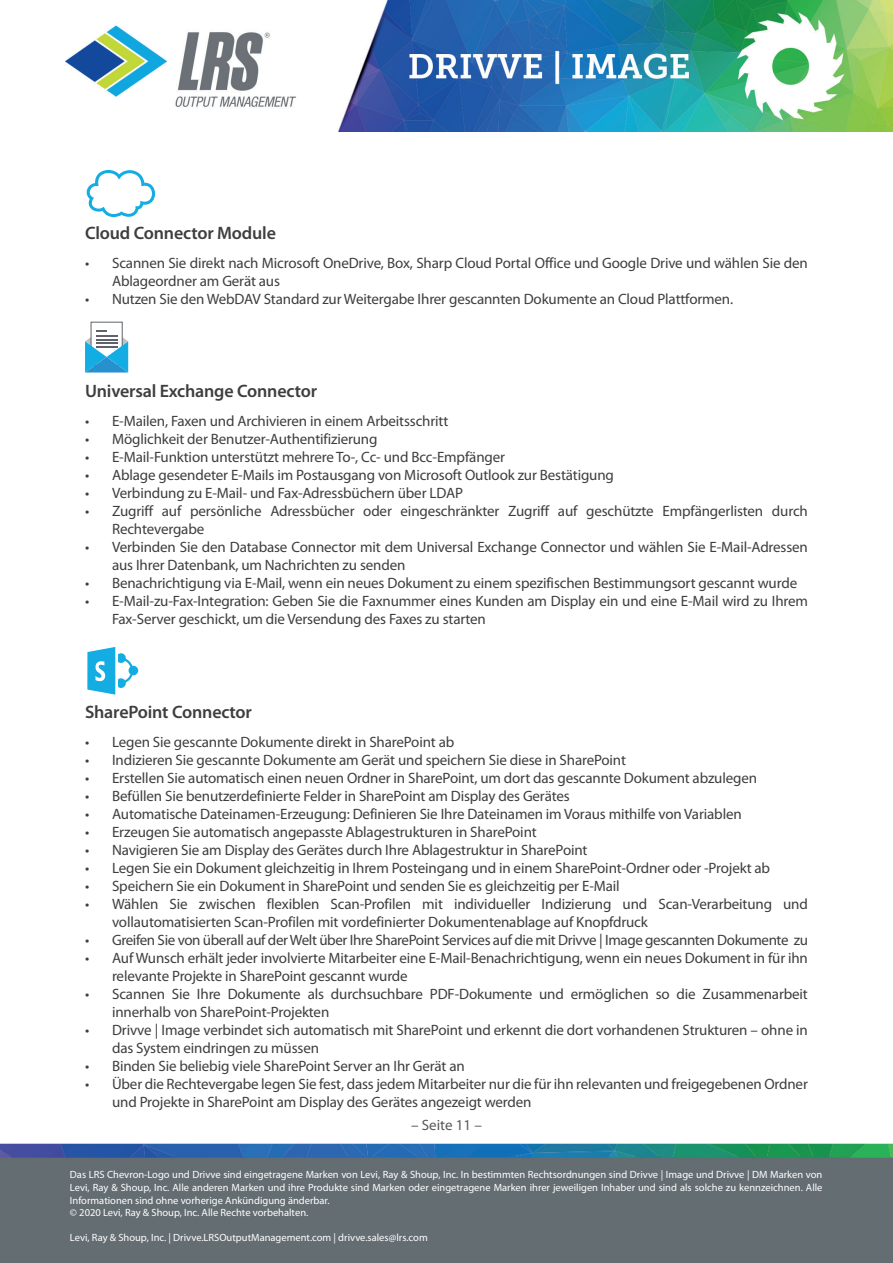
<style>
.page{position:relative;width:893px;height:1263px;background:#fff}
.page>*{position:absolute;margin:0;border:0;box-sizing:border-box;transform-origin:0 0}
.t1{font:600 18px "Myriad Pro";letter-spacing:-.01em;color:#3e3e3f}
.t2{font:15px/18px "Myriad Pro";letter-spacing:-.01em;color:#3e3e3f}
.t3{font:15px "Myriad Pro";color:#57585a}
.t4{font:10.5px/12.6px "Myriad Pro";color:#fff}
</style>
<div class="page">
<img style="left:65px;top:1px;width:828px;height:130px">
<img style="left:0;top:1143px;width:893px;height:120px">
<svg style="left:87px;top:647px;width:51px;height:48px"></svg>
<svg style="left:85px;top:322px;width:43px;height:50px"></svg>
<svg style="left:86px;top:170px;width:69px;height:47px"></svg>
<p class="t1" style="left:85px;top:223px;width:192px">Cloud Connector Module</p>
<p class="t2" style="left:112px;top:254px;width:697px;text-indent:-27px">• Scannen Sie direkt nach Microsoft OneDrive, Box, Sharp Cloud Portal Office und Google Drive und wählen Sie den<br>Ablageordner am Gerät aus</p>
<p class="t2" style="left:85px;top:290px;width:650px">• Nutzen Sie den WebDAV Standard zur Weitergabe Ihrer gescannten Dokumente an Cloud Plattformen.</p>
<p class="t1" style="left:85px;top:381px;width:234px">Universal Exchange Connector</p>
<p class="t2" style="left:85px;top:412px;width:365px">• E-Mailen, Faxen und Archivieren in einem Arbeitsschritt</p>
<p class="t2" style="left:85px;top:430px;width:294px">• Möglichkeit der Benutzer-Authentifizierung</p>
<p class="t2" style="left:85px;top:448px;width:421px">• E-Mail-Funktion unterstützt mehrere To-, Cc- und Bcc-Empfänger</p>
<p class="t2" style="left:85px;top:466px;width:530px">• Ablage gesendeter E-Mails im Postausgang von Microsoft Outlook zur Bestätigung</p>
<p class="t2" style="left:85px;top:484px;width:379px">• Verbindung zu E-Mail- und Fax-Adressbüchern über LDAP</p>
<p class="t2" style="left:112px;top:502px;width:697px;text-indent:-27px">• Zugriff auf persönliche Adressbücher oder eingeschränkter Zugriff auf geschützte Empfängerlisten durch<br>Rechtevergabe</p>
<p class="t2" style="left:112px;top:538px;width:697px;text-indent:-27px">• Verbinden Sie den Database Connector mit dem Universal Exchange Connector und wählen Sie E-Mail-Adressen aus Ihrer Datenbank, um Nachrichten zu senden</p>
<p class="t2" style="left:85px;top:574px;width:714px">• Benachrichtigung via E-Mail, wenn ein neues Dokument zu einem spezifischen Bestimmungsort gescannt wurde</p>
<p class="t2" style="left:112px;top:592px;width:697px;text-indent:-27px">• E-Mail-zu-Fax-Integration: Geben Sie die Faxnummer eines Kunden am Display ein und eine E-Mail wird zu Ihrem<br>Fax-Server geschickt, um die Versendung des Faxes zu starten</p>
<p class="t1" style="left:85px;top:702px;width:168px">SharePoint Connector</p>
<p class="t2" style="left:85px;top:733px;width:371px">• Legen Sie gescannte Dokumente direkt in SharePoint ab</p>
<p class="t2" style="left:85px;top:751px;width:542px">• Indizieren Sie gescannte Dokumente am Gerät und speichern Sie diese in SharePoint</p>
<p class="t2" style="left:85px;top:769px;width:673px">• Erstellen Sie automatisch einen neuen Ordner in SharePoint, um dort das gescannte Dokument abzulegen</p>
<p class="t2" style="left:85px;top:787px;width:486px">• Befüllen Sie benutzerdefinierte Felder in SharePoint am Display des Gerätes</p>
<p class="t2" style="left:85px;top:805px;width:658px">• Automatische Dateinamen-Erzeugung: Definieren Sie Ihre Dateinamen im Voraus mithilfe von Variablen</p>
<p class="t2" style="left:85px;top:823px;width:453px">• Erzeugen Sie automatisch angepasste Ablagestrukturen in SharePoint</p>
<p class="t2" style="left:85px;top:841px;width:504px">• Navigieren Sie am Display des Gerätes durch Ihre Ablagestruktur in SharePoint</p>
<p class="t2" style="left:85px;top:859px;width:687px">• Legen Sie ein Dokument gleichzeitig in Ihrem Posteingang und in einem SharePoint-Ordner oder -Projekt ab</p>
<p class="t2" style="left:85px;top:877px;width:536px">• Speichern Sie ein Dokument in SharePoint und senden Sie es gleichzeitig per E-Mail</p>
<p class="t2" style="left:112px;top:895px;width:697px;text-indent:-27px">• Wählen Sie zwischen flexiblen Scan-Profilen mit individueller Indizierung und Scan-Verarbeitung und vollautomatisierten Scan-Profilen mit vordefinierter Dokumentenablage auf Knopfdruck</p>
<p class="t2" style="left:85px;top:931px;width:724px">• Greifen Sie von überall auf der Welt über Ihre SharePoint Services auf die mit Drivve | Image gescannten Dokumente zu</p>
<p class="t2" style="left:112px;top:949px;width:697px;text-indent:-27px">• Auf Wunsch erhält jeder involvierte Mitarbeiter eine E-Mail-Benachrichtigung, wenn ein neues Dokument in für ihn relevante Projekte in SharePoint gescannt wurde</p>
<p class="t2" style="left:112px;top:985px;width:697px;text-indent:-27px">• Scannen Sie Ihre Dokumente als durchsuchbare PDF-Dokumente und ermöglichen so die Zusammenarbeit innerhalb von SharePoint-Projekten</p>
<p class="t2" style="left:112px;top:1021px;width:697px;text-indent:-27px">• Drivve | Image verbindet sich automatisch mit SharePoint und erkennt die dort vorhandenen Strukturen – ohne in das System eindringen zu müssen</p>
<p class="t2" style="left:85px;top:1057px;width:381px">• Binden Sie beliebig viele SharePoint Server an Ihr Gerät an</p>
<p class="t2" style="left:112px;top:1075px;width:697px;text-indent:-27px">• Über die Rechtevergabe legen Sie fest, dass jedem Mitarbeiter nur die für ihn relevanten und freigegebenen Ordner und Projekte in SharePoint am Display des Gerätes angezeigt werden</p>
<p class="t3" style="left:411px;top:1116px;width:72px">– Seite 11 –</p>
<p class="t4" style="left:70px;top:1169px;width:754px">Das LRS Chevron-Logo und Drivve sind eingetragene Marken von Levi, Ray &amp; Shoup, Inc. In bestimmten Rechtsordnungen sind Drivve | Image und Drivve | DM Marken von Levi, Ray &amp; Shoup, Inc. Alle anderen Marken und ihre Produkte sind Marken oder eingetragene Marken ihrer jeweiligen Inhaber und sind als solche zu kennzeichnen. Alle Informationen sind ohne vorherige Ankündigung änderbar.<br>© 2020 Levi, Ray &amp; Shoup, Inc. Alle Rechte vorbehalten.</p>
<p class="t4" style="left:70px;top:1232px;width:359px">Levi, Ray &amp; Shoup, Inc. | Drivve.LRSOutputManagement.com | drivve.sales@lrs.com</p>
</div>
